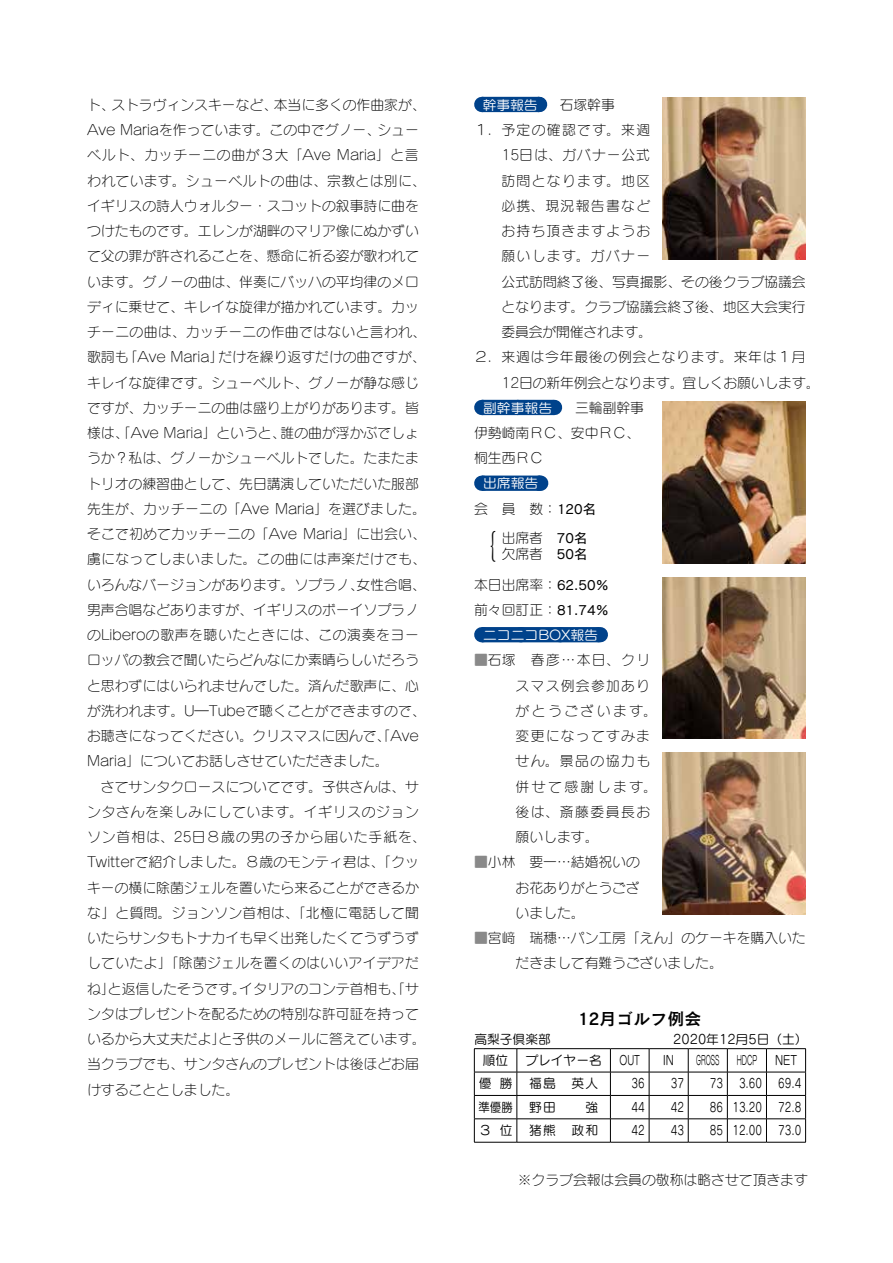
<style>
.page{position:relative;width:893px;height:1263px;background:#fff}
.page>*{position:absolute;margin:0;border:0;box-sizing:border-box;transform-origin:0 0}
.t1{font:33px "Tsuku Min Pro R";color:#000;scale:.5 1}
.t2{font:16.95px "Cezanne Pro DB";color:#000}
.t3{font:13.8px/25.2px "Seurat Pro L";color:#000}
.t4{font:13.8px/25.2px "Seurat Pro L";letter-spacing:.105em;color:#000}
.t5{font:13.8px "Seurat Pro L";letter-spacing:.095em;color:#000}
.t6{font:13.8px "Seurat Pro L";letter-spacing:.055em;color:#000}
.t7{font:13.8px "Seurat Pro L";letter-spacing:.07em;color:#000}
.t8{font:13.8px "Seurat Pro L";letter-spacing:.085em;color:#000}
.t9{font:13.2px "Seurat Pro M";color:#fff;scale:1.05 1}
.t10{font:12.75px "Seurat Pro M";color:#000;scale:.8 1}
.t11{font:12.75px "Seurat Pro M";color:#000}
.t12{font:12.75px "Seurat Pro M";color:#000;scale:.46 1}
.t13{font:12.75px "Seurat Pro M";color:#000;scale:.5 1}
.t14{font:12.75px "Seurat Pro M";color:#000;scale:.7 1}
.t15{font:12.75px "Seurat Pro M";color:#000;scale:.9 1}
.s1{font-family:"Seurat Pro M";font-size:13.2px;color:#fff}
.s2{font-family:"Cezanne Pro M"}
.s3{color:#898989}
</style>
<div class="page">
<div style="left:482px;top:97px;width:57px;height:15px;background:#00428b"></div>
<svg style="left:539px;top:97px;width:1px;height:15px"></svg>
<div style="left:482px;top:400px;width:72px;height:15px;background:#00428b"></div>
<svg style="left:554px;top:400px;width:1px;height:15px"></svg>
<div style="left:482px;top:475px;width:58px;height:16px;background:#00428b"></div>
<svg style="left:511px;top:475px;width:30px;height:16px"></svg>
<div style="left:482px;top:627px;width:117px;height:15px;background:#00428b"></div>
<svg style="left:524px;top:627px;width:56px;height:1px"></svg>
<svg style="left:599px;top:627px;width:1px;height:15px"></svg>
<hr style="left:474px;top:1048px;width:43px;height:1px;background:#000">
<hr style="left:517px;top:1048px;width:93px;height:1px;background:#000">
<hr style="left:610px;top:1048px;width:39px;height:1px;background:#000">
<hr style="left:649px;top:1048px;width:39px;height:1px;background:#000">
<hr style="left:688px;top:1048px;width:39px;height:1px;background:#000">
<hr style="left:727px;top:1048px;width:39px;height:1px;background:#000">
<hr style="left:766px;top:1048px;width:40px;height:1px;background:#000">
<hr style="left:474px;top:1072px;width:43px;height:1px;background:#000">
<hr style="left:474px;top:1095px;width:43px;height:1px;background:#000">
<hr style="left:517px;top:1095px;width:93px;height:1px;background:#000">
<hr style="left:610px;top:1095px;width:39px;height:1px;background:#000">
<hr style="left:649px;top:1095px;width:39px;height:1px;background:#000">
<hr style="left:688px;top:1095px;width:39px;height:1px;background:#000">
<hr style="left:727px;top:1095px;width:39px;height:1px;background:#000">
<hr style="left:766px;top:1095px;width:40px;height:1px;background:#000">
<hr style="left:474px;top:1118px;width:43px;height:1px;background:#000">
<svg style="left:474px;top:1049px;width:1px;height:93px"></svg>
<hr style="left:517px;top:1118px;width:93px;height:1px;background:#000">
<svg style="left:517px;top:1049px;width:1px;height:93px"></svg>
<hr style="left:610px;top:1118px;width:39px;height:1px;background:#000">
<svg style="left:610px;top:1049px;width:1px;height:93px"></svg>
<hr style="left:649px;top:1118px;width:39px;height:1px;background:#000">
<svg style="left:649px;top:1049px;width:1px;height:93px"></svg>
<hr style="left:688px;top:1118px;width:39px;height:1px;background:#000">
<svg style="left:688px;top:1049px;width:1px;height:93px"></svg>
<hr style="left:727px;top:1118px;width:39px;height:1px;background:#000">
<svg style="left:727px;top:1049px;width:1px;height:93px"></svg>
<hr style="left:766px;top:1118px;width:40px;height:1px;background:#000">
<svg style="left:766px;top:1049px;width:1px;height:93px"></svg>
<svg style="left:805px;top:1049px;width:1px;height:93px"></svg>
<hr style="left:517px;top:1072px;width:93px;height:1px;background:#000">
<hr style="left:610px;top:1072px;width:39px;height:1px;background:#000">
<hr style="left:649px;top:1072px;width:39px;height:1px;background:#000">
<hr style="left:688px;top:1072px;width:39px;height:1px;background:#000">
<hr style="left:727px;top:1072px;width:39px;height:1px;background:#000">
<hr style="left:766px;top:1072px;width:40px;height:1px;background:#000">
<hr style="left:474px;top:1142px;width:43px;height:1px;background:#000">
<hr style="left:517px;top:1142px;width:93px;height:1px;background:#000">
<hr style="left:610px;top:1142px;width:39px;height:1px;background:#000">
<hr style="left:649px;top:1142px;width:39px;height:1px;background:#000">
<hr style="left:688px;top:1142px;width:39px;height:1px;background:#000">
<hr style="left:727px;top:1142px;width:39px;height:1px;background:#000">
<hr style="left:766px;top:1142px;width:40px;height:1px;background:#000">
<img style="left:663px;top:98px;width:143px;height:161px">
<img style="left:663px;top:401px;width:143px;height:162px">
<img style="left:663px;top:577px;width:143px;height:162px">
<img style="left:663px;top:753px;width:143px;height:161px">
<p class="t3" style="left:87px;top:92px;width:340px">ト、ストラヴィンスキーなど、本当に多くの作曲家が、<br>Ave Mariaを作っています。この中でグノー、シューベルト、カッチーニの曲が３大「Ave Maria」と言われています。シューベルトの曲は、宗教とは別に、イギリスの詩人ウォルター・スコットの叙事詩に曲をつけたものです。エレンが湖畔のマリア像にぬかずいて父の罪が許されることを、懸命に祈る姿が歌われています。グノーの曲は、伴奏にバッハの平均律のメロディに乗せて、キレイな旋律が描かれています。カッチーニの曲は、カッチーニの作曲ではないと言われ、歌詞も「Ave Maria」だけを繰り返すだけの曲ですが、キレイな旋律です。シューベルト、グノーが静な感じですが、カッチーニの曲は盛り上がりがあります。皆様は、「Ave Maria」というと、誰の曲が浮かぶでしょうか？私は、グノーかシューベルトでした。たまたまトリオの練習曲として、先日講演していただいた服部先生が、カッチーニの「Ave Maria」を選びました。そこで初めてカッチーニの「Ave Maria」に出会い、虜になってしまいました。この曲には声楽だけでも、いろんなバージョンがあります。ソプラノ、女性合唱、男声合唱などありますが、イギリスのボーイソプラノのLiberoの歌声を聴いたときには、この演奏をヨーロッパの教会で聞いたらどんなにか素晴らしいだろうと思わずにはいられませんでした。済んだ歌声に、心が洗われます。U―Tubeで聴くことができますので、お聴きになってください。クリスマスに因んで、「Ave<br>Maria」についてお話しさせていただきました。<br>　さてサンタクロースについてです。子供さんは、サンタさんを楽しみにしています。イギリスのジョンソン首相は、25日８歳の男の子から届いた手紙を、<br>Twitterで紹介しました。８歳のモンティ君は、「クッキーの横に除菌ジェルを置いたら来ることができるかな」と質問。ジョンソン首相は、「北極に電話して聞いたらサンタもトナカイも早く出発したくてうずうずしていたよ」「除菌ジェルを置くのはいいアイデアだね」と返信したそうです。イタリアのコンテ首相も、「サンタはプレゼントを配るための特別な許可証を持っているから大丈夫だよ」と子供のメールに答えています。当クラブでも、サンタさんのプレゼントは後ほどお届けすることとしました。</p>
<p class="t3" style="left:483px;top:92px;width:133px"><span class="s1">幹事報告</span> 　石塚幹事</p>
<p class="t5" style="left:474px;top:121px;width:178px">１．予定の確認です。来週</p>
<p class="t7" style="left:501px;top:146px;width:150px">15日は、ガバナー公式</p>
<p class="t5" style="left:501px;top:171px;width:150px">訪問となります。地区</p>
<p class="t5" style="left:501px;top:197px;width:150px">必携、現況報告書など</p>
<p class="t8" style="left:501px;top:222px;width:150px">お持ち頂きますようお</p>
<p class="t5" style="left:501px;top:247px;width:150px">願いします。ガバナー</p>
<p class="t3" style="left:501px;top:268px;width:306px">公式訪問終了後、写真撮影、その後クラブ協議会</p>
<p class="t3" style="left:501px;top:294px;width:306px">となります。クラブ協議会終了後、地区大会実行</p>
<p class="t3" style="left:501px;top:319px;width:152px">委員会が開催されます。</p>
<p class="t6" style="left:474px;top:348px;width:333px">２．来週は今年最後の例会となります。来年は１月</p>
<p class="t3" style="left:501px;top:369px;width:319px">12日の新年例会となります。宜しくお願いします。</p>
<p class="t3" style="left:483px;top:395px;width:162px"><span class="s1">副幹事報告</span> 　三輪副幹事</p>
<p class="t3" style="left:474px;top:420px;width:167px">伊勢崎南ＲＣ、安中ＲＣ、</p>
<p class="t3" style="left:474px;top:445px;width:71px">桐生西ＲＣ</p>
<p class="t9" style="left:483px;top:475px;width:54px">出席報告</p>
<p class="t3" style="left:474px;top:496px;width:124px">会　員　数：<span class="s2">120名</span></p>
<h1 class="t1" style="left:488px;top:516px;width:18px">{</h1>
<p class="t3" style="left:502px;top:530px;width:88px;line-height:15.9px">出席者　<span class="s2">70名</span>欠席者　<span class="s2">50名</span></p>
<p class="t3" style="left:474px;top:571px;width:137px">本日出席率：<span class="s2">62.50％</span>前々回訂正：<span class="s2">81.74％</span></p>
<p class="t9" style="left:483px;top:626px;width:111px">ニコニコBOX報告</p>
<p class="t4" style="left:516px;top:647px;width:143px;text-indent:-41px"><span class="s3">■</span>石塚 春彦…本日、クリスマス例会参加ありがとうございます。変更になってすみません。景品の協力も併せて感謝します。後は、斎藤委員長お願いします。</p>
<p class="t3" style="left:516px;top:849px;width:126px;text-align:justify;text-indent:-41px"><span class="s3">■</span>小林 要一…結婚祝いのお花ありがとうございました。</p>
<p class="t3" style="left:516px;top:925px;width:292px;text-indent:-41px"><span class="s3">■</span>宮㟢 瑞穗…パン工房「えん」のケーキを購入いただきまして有難うございました。</p>
<p class="t2" style="left:578px;top:1008px;width:125px">12月ゴルフ例会</p>
<p class="t11" style="left:474px;top:1030px;width:78px">高梨子倶楽部</p>
<p class="t11" style="left:673px;top:1030px;width:136px">2020年12月5日（土）</p>
<p class="t11" style="left:483px;top:1052px;width:27px">順位</p>
<p class="t11" style="left:525px;top:1052px;width:78px">プレイヤー名</p>
<p class="t14" style="left:619px;top:1052px;width:31px">OUT</p>
<p class="t10" style="left:663px;top:1052px;width:15px">IN</p>
<p class="t12" style="left:696px;top:1052px;width:52px">GROSS</p>
<p class="t13" style="left:737px;top:1052px;width:42px">HDCP</p>
<p class="t10" style="left:775px;top:1052px;width:29px">NET</p>
<p class="t11" style="left:479px;top:1075px;width:35px">優 勝</p>
<p class="t11" style="left:529px;top:1075px;width:71px">福島　英人</p>
<p class="t10" style="left:632px;top:1075px;width:18px">36</p>
<p class="t10" style="left:671px;top:1075px;width:18px">37</p>
<p class="t10" style="left:710px;top:1075px;width:116px">73 3.60 69.4</p>
<p class="t15" style="left:478px;top:1099px;width:40px">準優勝</p>
<p class="t11" style="left:529px;top:1099px;width:71px">野田　　強</p>
<p class="t10" style="left:632px;top:1099px;width:18px">44</p>
<p class="t10" style="left:671px;top:1099px;width:18px">42</p>
<p class="t10" style="left:710px;top:1099px;width:116px">86 13.20 72.8</p>
<p class="t11" style="left:479px;top:1122px;width:35px">３ 位</p>
<p class="t11" style="left:529px;top:1122px;width:71px">猪熊　政和</p>
<p class="t10" style="left:632px;top:1122px;width:18px">42</p>
<p class="t10" style="left:671px;top:1122px;width:18px">43</p>
<p class="t10" style="left:710px;top:1122px;width:116px">85 12.00 73.0</p>
<p class="t3" style="left:518px;top:1167px;width:292px">※クラブ会報は会員の敬称は略させて頂きます</p>
</div>
